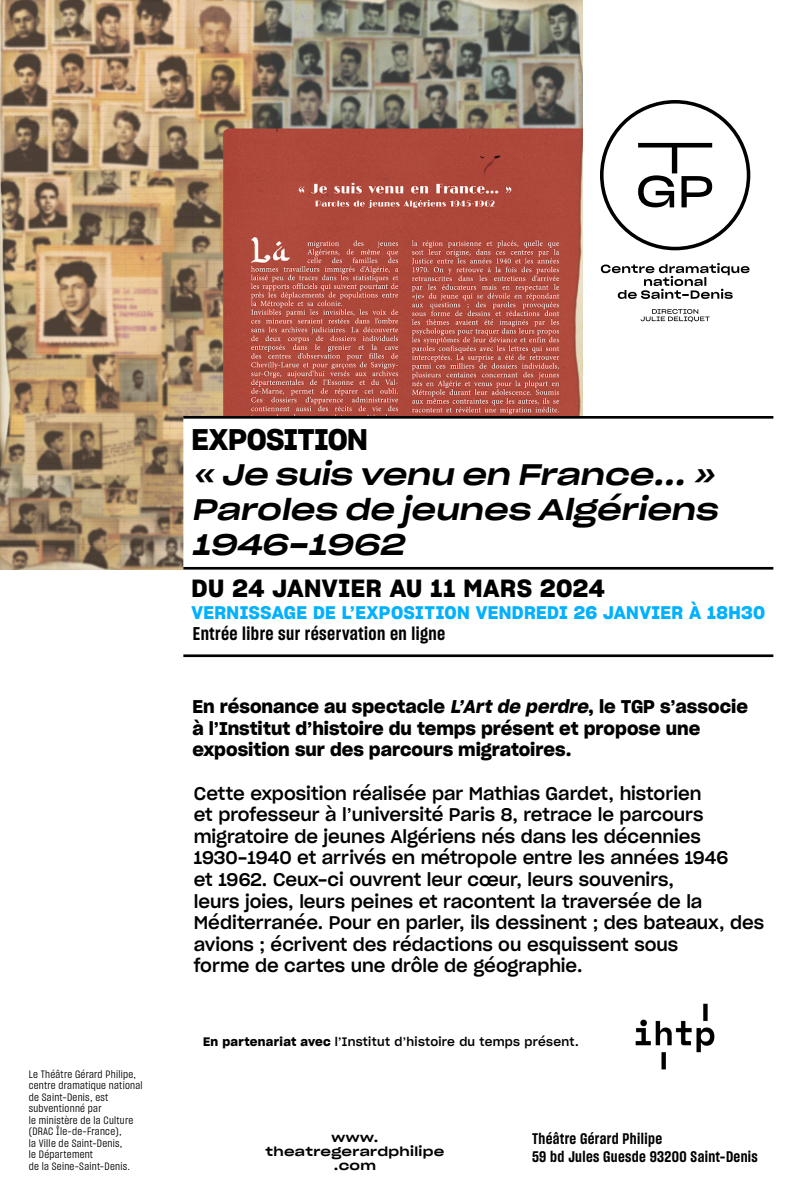
<style>
.page{position:relative;width:800px;height:1200px;background:#fff}
.page>*{position:absolute;margin:0;border:0;box-sizing:border-box;transform-origin:0 0}
.t1{font:italic 29.2px/35px "Sharp Grotesk Medium 25";color:#000;text-align:justify}
.t2{font:29.2px "Sharp Grotesk Semi Bold 20";letter-spacing:-.015em;color:#000}
.t3{font:24.3px "Sharp Grotesk Semi Bold 20";letter-spacing:.02em;color:#000}
.t4{font:18px/21.6px "Sharp Grotesk Medium 20";color:#000}
.t5{font:18px/21.6px "Sharp Grotesk Semi Bold 20";color:#000}
.t6{font:18px "Sharp Grotesk Semi Bold 15";letter-spacing:.025em;color:#000}
.t7{font:17.8px "Sharp Grotesk Semi Bold 20";letter-spacing:.025em;color:#00b1ff}
.t8{font:15px/18px "Sharp Grotesk Semi Bold 15";letter-spacing:.025em;color:#000}
.t9{font:12.5px/14.2px "Sharp Grotesk Medium 25";letter-spacing:.025em;color:#000;text-align:center}
.t10{font:12px "Sharp Grotesk Medium 20";letter-spacing:.025em;color:#000}
.t11{font:10.5px/11.6px "Sharp Grotesk Book 15";letter-spacing:.025em;color:#000}
.s1{font-style:italic}
.s2{font-family:"Sharp Grotesk Semi Bold 20"}
</style>
<div class="page">
<img style="left:0;top:0;width:583px;height:570px">
<svg style="left:183px;top:419px;width:590px;height:148px"></svg>
<hr style="left:183px;top:416px;width:590px;height:3px;background:#000">
<hr style="left:183px;top:567px;width:590px;height:3px;background:#000">
<hr style="left:183px;top:654px;width:590px;height:3px;background:#000">
<div style="left:600px;top:100px;width:150px;height:150px;border:4px solid #000;border-radius:50%"></div>
<svg style="left:638px;top:143px;width:74px;height:64px"></svg>
<svg style="left:601px;top:263px;width:149px;height:36px"></svg>
<svg style="left:641px;top:309px;width:69px;height:13px"></svg>
<img style="left:635px;top:1003px;width:80px;height:67px">
<p class="t11" style="left:29px;top:1068px;width:115px">Le Théâtre Gérard Philipe, centre dramatique national de Saint-Denis, est subventionné par<br>le ministère de la Culture (DRAC Île-de-France),<br>la Ville de Saint-Denis,<br>le Département<br>de la Seine-Saint-Denis.</p>
<h1 class="t2" style="left:191px;top:416px;width:178px">EXPOSITION</h1>
<h1 class="t1" style="left:191px;top:454px;width:536px">« Je suis venu en France...» Paroles de jeunes Algériens 1946-1962</h1>
<h2 class="t3" style="left:191px;top:569px;width:415px">DU 24 JANVIER AU 11 MARS 2024</h2>
<p class="t7" style="left:191px;top:598px;width:575px">VERNISSAGE DE L’EXPOSITION VENDREDI 26 JANVIER À 18H30</p>
<p class="t6" style="left:193px;top:621px;width:254px">Entrée libre sur réservation en ligne</p>
<p class="t5" style="left:192px;top:695px;width:557px">En résonance au spectacle <span class="s1">L’Artde perdre</span>, le TGP s’associe à l’Institut d’histoire du temps présent et propose une exposition sur des parcours migratoires.</p>
<p class="t4" style="left:194px;top:781px;width:572px">Cette exposition réalisée par Mathias Gardet, historien<br>et professeur à l’université Paris 8, retrace le parcours migratoire de jeunes Algériens nés dans les décennies 1930-1940 et arrivés en métropole entre les années 1946<br>et 1962. Ceux-ci ouvrent leur cœur, leurs souvenirs,<br>leurs joies, leurs peines et racontent la traversée de la Méditerranée. Pour en parler, ils dessinent ; des bateaux, des avions ; écrivent des rédactions ou esquissent sous<br>forme de cartes une drôle de géographie.</p>
<p class="t10" style="left:203px;top:1032px;width:377px"><span class="s2">En partenariat avec</span> l’Institut d’histoire du temps présent.</p>
<p class="t9" style="left:265px;top:1129px;width:181px">www. theatregerardphilipe .com</p>
<p class="t8" style="left:532px;top:1129px;width:227px">Théâtre Gérard Philipe<br>59 bd Jules Guesde 93200 Saint-Denis</p>
</div>
